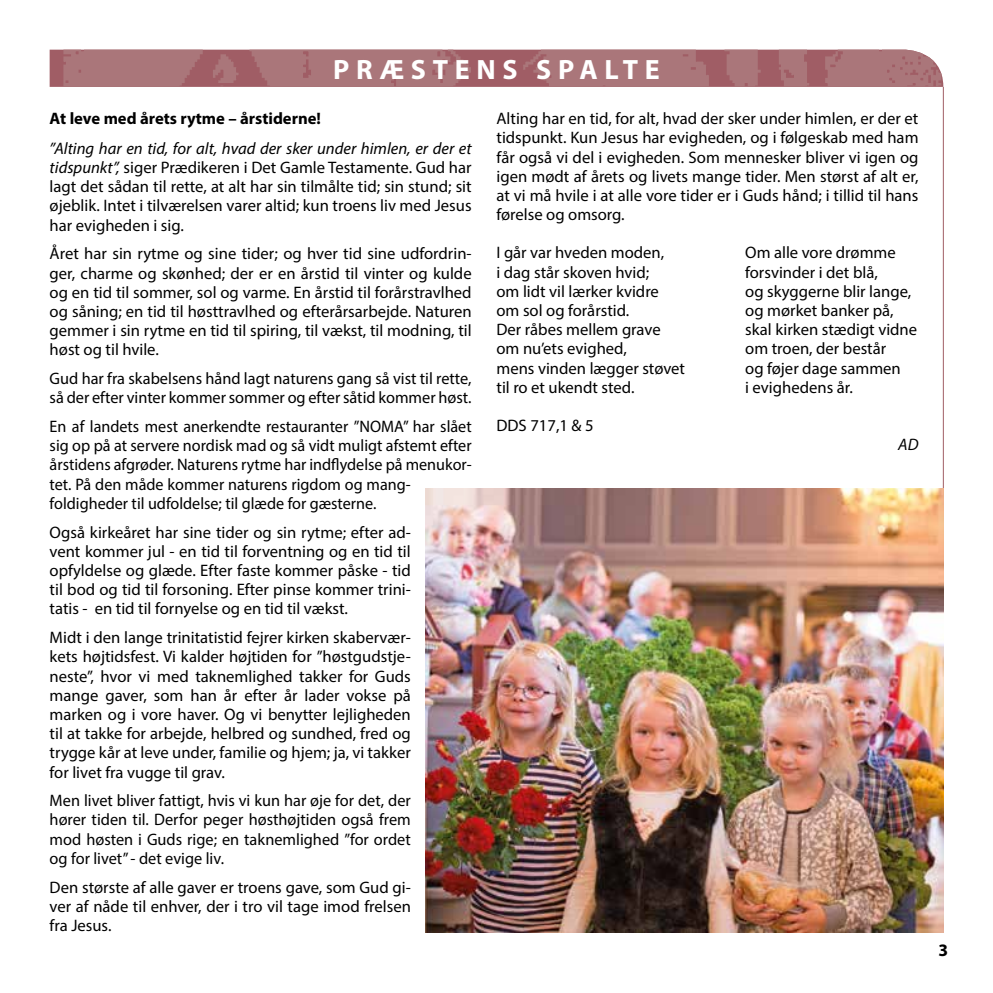
<style>
.page{position:relative;width:993px;height:993px;background:#fff}
.page>*{position:absolute;margin:0;border:0;box-sizing:border-box;transform-origin:0 0}
.t1{font:700 28px "Myriad Pro";letter-spacing:.24em;color:#fff}
.t2{font:700 17.5px "Myriad Pro";color:#000}
.t3{font:16.62px/19.2px "Myriad Pro";color:#000;text-align:justify}
.t4{font:700 16.62px "Myriad Pro";color:#000}
.t5{font:italic 16.62px "Myriad Pro";color:#000}
.s1{font-style:italic}
</style>
<div class="page">
<hr style="left:942px;top:87px;width:1px;height:843px;background:#a05d65">
<img style="left:425px;top:488px;width:518px;height:443px">
<img style="left:50px;top:50px;width:893px;height:37px">
<h1 class="t1" style="left:333px;top:52px;width:246px">Præstens spal</h1>
<h1 class="t1" style="left:622px;top:52px;width:39px">te</h1>
<p class="t4" style="left:50px;top:108px;width:273px">At leve med årets rytme – årstiderne!</p>
<p class="t3" style="left:50px;top:138px;width:423px"><span class="s1">”Alting har en tid, for alt, hvad der sker under himlen, er der et tidspunkt”,</span> siger Prædikeren i Det Gamle Testamente. Gud har lagt det sådan til rette, at alt har sin tilmålte tid; sin stund; sit øjeblik. Intet i tilværelsen varer altid; kun troens liv med Jesus har evigheden i sig.</p>
<p class="t3" style="left:50px;top:244px;width:423px">Året har sin rytme og sine tider; og hver tid sine udfordrin&shy;ger, charme og skønhed; der er en årstid til vinter og kulde og en tid til sommer, sol og varme. En årstid til forårstravlhed og såning; en tid til høsttravlhed og efterårsarbejde. Naturen gemmer i sin rytme en tid til spiring, til vækst, til modning, til høst og til hvile.</p>
<p class="t3" style="left:50px;top:368px;width:423px">Gud har fra skabelsens hånd lagt naturens gang så vist til rette, så der efter vinter kommer sommer og efter såtid kommer høst.</p>
<p class="t3" style="left:50px;top:416px;width:423px;text-align:left">En af landets mest anerkendte restauranter ”NOMA” har slået sig op på at servere nordisk mad og så vidt muligt afstemt efter årstidens afgrøder. Naturens rytme har indflydelse på menukor&shy;tet. På den måde kommer naturens rigdom og mang&shy;foldigheder til udfoldelse; til glæde for gæsterne.</p>
<p class="t3" style="left:50px;top:522px;width:362px">Også kirkeåret har sine tider og sin rytme; efter ad&shy;vent kommer jul - en tid til forventning og en tid til opfyldelse og glæde. Efter faste kommer påske - tid til bod og tid til forsoning. Efter pinse kommer trini&shy;tatis - en tid til fornyelse og en tid til vækst.</p>
<p class="t3" style="left:50px;top:627px;width:362px">Midt i den lange trinitatistid fejrer kirken skabervær&shy;kets højtidsfest. Vi kalder højtiden for ”høstgudstje&shy;neste”, hvor vi med taknemlighed takker for Guds mange gaver, som han år efter år lader vokse på marken og i vore haver. Og vi benytter lejligheden til at takke for arbejde, helbred og sundhed, fred og trygge kår at leve under, familie og hjem; ja, vi takker for livet fra vugge til grav.</p>
<p class="t3" style="left:50px;top:790px;width:362px">Men livet bliver fattigt, hvis vi kun har øje for det, der hører tiden til. Derfor peger høsthøjtiden også frem mod høsten i Guds rige; en taknemlighed ”for ordet og for livet” - det evige liv.</p>
<p class="t3" style="left:50px;top:876px;width:362px">Den største af alle gaver er troens gave, som Gud gi&shy;ver af nåde til enhver, der i tro vil tage imod frelsen fra Jesus.</p>
<p class="t3" style="left:496px;top:109px;width:423px">Alting har en tid, for alt, hvad der sker under himlen, er der et tidspunkt. Kun Jesus har evigheden, og i følgeskab med ham får også vi del i evigheden. Som mennesker bliver vi igen og igen mødt af årets og livets mange tider. Men størst af alt er, at vi må hvile i at alle vore tider er i Guds hånd; i tillid til hans førelse og omsorg.</p>
<p class="t3" style="left:496px;top:243px;width:169px">I går var hveden moden,</p>
<p class="t3" style="left:745px;top:243px;width:152px">Om alle vore drømme</p>
<p class="t3" style="left:496px;top:262px;width:154px">i dag står skoven hvid;</p>
<p class="t3" style="left:745px;top:262px;width:134px">forsvinder i det blå,</p>
<p class="t3" style="left:496px;top:281px;width:164px">om lidt vil lærker kvidre</p>
<p class="t3" style="left:745px;top:281px;width:167px">og skyggerne blir lange,</p>
<p class="t3" style="left:496px;top:300px;width:134px">om sol og forårstid.</p>
<p class="t3" style="left:745px;top:300px;width:150px">og mørket banker på,</p>
<p class="t3" style="left:496px;top:319px;width:166px">Der råbes mellem grave</p>
<p class="t3" style="left:745px;top:319px;width:173px">skal kirken stædigt vidne</p>
<p class="t3" style="left:496px;top:339px;width:132px">om nu’ets evighed,</p>
<p class="t3" style="left:745px;top:339px;width:142px">om troen, der består</p>
<p class="t3" style="left:496px;top:358px;width:190px">mens vinden lægger støvet</p>
<p class="t3" style="left:745px;top:358px;width:157px">og føjer dage sammen</p>
<p class="t3" style="left:496px;top:377px;width:140px">til ro et ukendt sted.</p>
<p class="t3" style="left:745px;top:377px;width:109px">i evighedens år.</p>
<p class="t3" style="left:496px;top:415px;width:99px">DDS 717,1 &amp; 5</p>
<p class="t5" style="left:898px;top:434px;width:22px">AD</p>
<p class="t2" style="left:938px;top:938px;width:11px">3</p>
</div>
